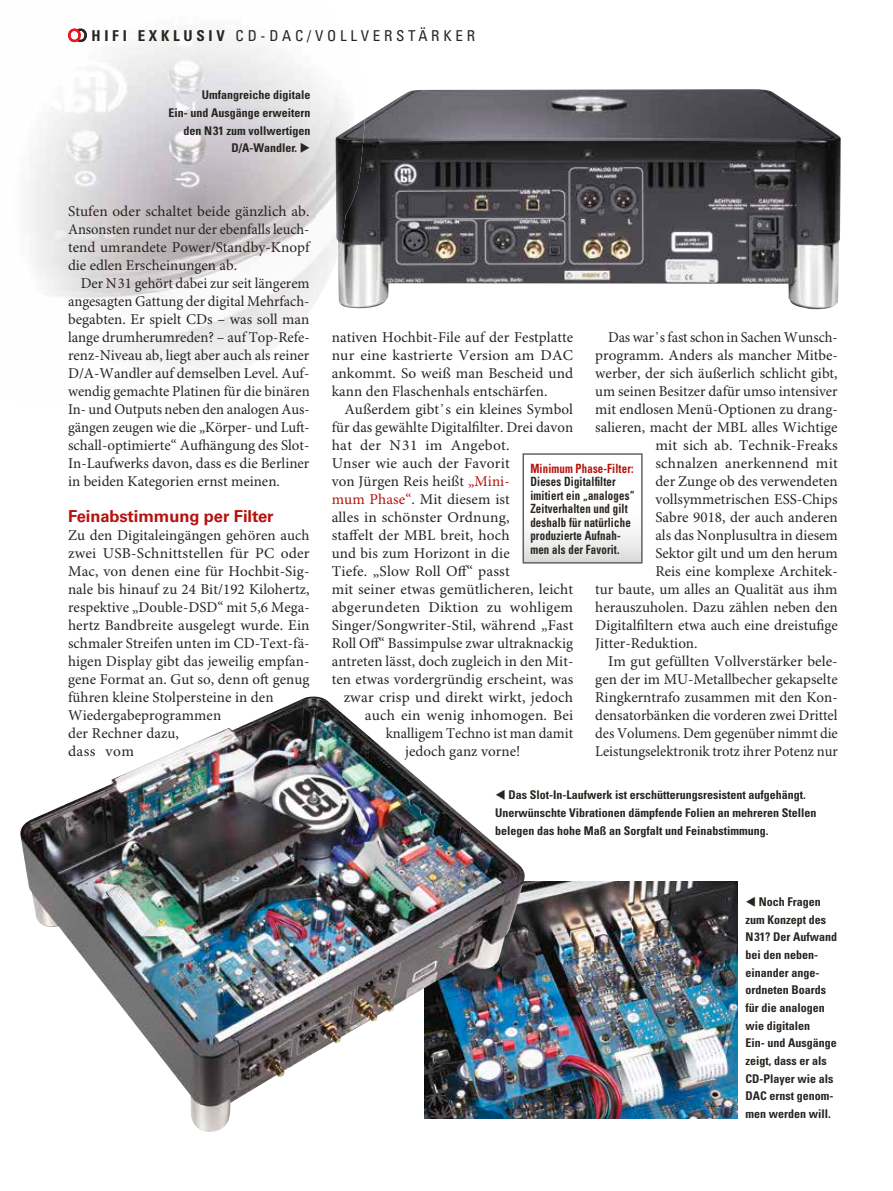
<style>
.page{position:relative;width:893px;height:1191px;background:#fff}
.page>*{position:absolute;margin:0;border:0;box-sizing:border-box;transform-origin:0 0}
.t1{font:700 16.5px "Univers LT Std";letter-spacing:-.005em;color:#b6120e}
.t2{font:15px/18px "Minion Pro";letter-spacing:.005em;color:#292420;text-align:justify}
.t3{font:condensed 15px "Univers LT Std";letter-spacing:.25em;color:#292420}
.t4{font:700 condensed 12.75px/13.5px "Univers LT Std";letter-spacing:.015em;color:#292420;scale:.85 1}
.t5{font:700 condensed 12.75px "Univers LT Std";letter-spacing:.015em;color:#b6120e;scale:.85 1}
.t6{font:700 condensed 12px/17.7px "Univers LT Std";color:#292420}
.s1{font-weight:700}
.s2{color:#b6120e}
</style>
<div class="page">
<img style="left:339px;top:89px;width:502px;height:220px">
<svg style="left:522px;top:453px;width:121px;height:110px"></svg>
<img style="left:30px;top:34px;width:286px;height:222px">
<img style="left:316px;top:89px;width:50px;height:213px">
<img style="left:35px;top:256px;width:228px;height:112px">
<svg style="left:68px;top:28px;width:19px;height:14px"></svg>
<img style="left:336px;top:136px;width:10px;height:118px">
<img style="left:527px;top:882px;width:210px;height:236px">
<img style="left:20px;top:696px;width:507px;height:436px">
<p class="t3" style="left:91px;top:26px;width:385px"><span class="s1">HIFI EXKLUSIV</span> CD-DAC/VOLLVERSTÄRKER</p>
<p class="t6" style="left:168px;top:86px;width:143px;text-align:right">Umfangreiche digitale<br>Ein- und Ausgänge erweitern den N31 zum vollwertigen<br>D/A-Wandler. ◆</p>
<p class="t2" style="left:68px;top:203px;width:243px">Stufen oder schaltet beide gänzlich ab.<br>Ansonsten rundet nur der ebenfalls leuch&shy;tend umrandete Power/Standby-Knopf die edlen Erscheinungen ab.</p>
<p class="t2" style="left:68px;top:275px;width:243px;text-indent:13px">Der N31 gehört dabei zur seit längerem angesagten Gattung der digital Mehrfach&shy;begabten. Er spielt CDs – was soll man lange drumherumreden? – auf Top-Refe&shy;renz-Niveau ab, liegt aber auch als reiner D/A-Wandler auf demselben Level. Auf&shy;wendig gemachte Platinen für die binären In- und Outputs neben den analogen Aus&shy;gängen zeugen wie die „Körper- und Luft&shy;schall-optimierte“ Aufhängung des Slot-In-Laufwerks davon, dass es die Berliner in beiden Kategorien ernst meinen.</p>
<p class="t1" style="left:68px;top:507px;width:207px">Feinabstimmung per Filter</p>
<p class="t2" style="left:68px;top:527px;width:243px;text-align:left">Zu den Digitaleingängen gehören auch zwei USB-Schnittstellen für PC oder Mac, von denen eine für Hochbit-Sig&shy;nale bis hinauf zu 24 Bit/192 Kilohertz, respektive „Double-DSD“ mit 5,6 Mega&shy;hertz Bandbreite ausgelegt wurde. Ein schmaler Streifen unten im CD-Text-fä&shy;higen Display gibt das jeweilig empfan&shy;gene Format an. Gut so, denn oft genug führen kleine Stolpersteine in den Wiedergabeprogrammen<br>der Rechner dazu,<br>dass vom</p>
<p class="t2" style="left:608px;top:329px;width:231px">Das war᾽s fast schon in Sachen Wunsch-</p>
<p class="t2" style="left:595px;top:347px;width:244px">programm. Anders als mancher Mitbe-</p>
<p class="t2" style="left:595px;top:365px;width:244px">werber, der sich äußerlich schlicht gibt,</p>
<p class="t2" style="left:595px;top:383px;width:244px">um seinen Besitzer dafür umso intensiver</p>
<p class="t2" style="left:595px;top:401px;width:244px">mit endlosen Menü-Optionen zu drang-</p>
<p class="t2" style="left:595px;top:419px;width:244px">salieren, macht der MBL alles Wichtige</p>
<p class="t2" style="left:655px;top:437px;width:184px">mit sich ab. Technik-Freaks</p>
<p class="t2" style="left:655px;top:455px;width:184px">schnalzen anerkennend mit</p>
<p class="t2" style="left:655px;top:473px;width:184px">der Zunge ob des verwendeten</p>
<p class="t2" style="left:655px;top:491px;width:184px">vollsymmetrischen ESS-Chips</p>
<p class="t2" style="left:655px;top:509px;width:184px">Sabre 9018, der auch anderen</p>
<p class="t2" style="left:655px;top:527px;width:184px">als das Nonplusultra in diesem</p>
<p class="t2" style="left:655px;top:545px;width:184px">Sektor gilt und um den herum</p>
<p class="t2" style="left:655px;top:563px;width:184px">Reis eine komplexe Architek-</p>
<p class="t2" style="left:595px;top:581px;width:244px">tur baute, um alles an Qualität aus ihm</p>
<p class="t2" style="left:595px;top:599px;width:244px">herauszuholen. Dazu zählen neben den</p>
<p class="t2" style="left:595px;top:617px;width:244px">Digitalfiltern etwa auch eine drei stufige</p>
<p class="t2" style="left:595px;top:635px;width:104px">Jitter-Reduktion.</p>
<p class="t2" style="left:608px;top:653px;width:231px">Im gut gefüllten Vollverstärker bele-</p>
<p class="t2" style="left:595px;top:671px;width:244px">gen der im MU-Metallbecher gekapselte</p>
<p class="t2" style="left:595px;top:689px;width:244px">Ringkerntrafo zusammen mit den Kon-</p>
<p class="t2" style="left:595px;top:707px;width:244px">densatorbänken die vorderen zwei Drittel</p>
<p class="t2" style="left:595px;top:725px;width:244px">des Volumens. Dem gegenüber nimmt die</p>
<p class="t2" style="left:595px;top:743px;width:244px">Leistungselektronik trotz ihrer Potenz nur</p>
<p class="t2" style="left:332px;top:329px;width:243px">nativen Hochbit-File auf der Festplatte nur eine kastrierte Version am DAC ankommt. So weiß man Bescheid und kann den Flaschenhals entschärfen.</p>
<p class="t2" style="left:344px;top:401px;width:230px">Außerdem gibt᾽s ein kleines Symbol</p>
<p class="t2" style="left:332px;top:419px;width:243px">für das gewählte Digitalfilter. Drei davon</p>
<p class="t2" style="left:332px;top:437px;width:180px">hat der N31 im Angebot.</p>
<p class="t2" style="left:332px;top:455px;width:180px">Unser wie auch der Favorit</p>
<p class="t2" style="left:332px;top:473px;width:180px">von Jürgen Reis heißt <span class="s2">„Mini-</span></p>
<p class="t2" style="left:332px;top:491px;width:180px"><span class="s2">mum Phase“</span>. Mit diesem ist</p>
<p class="t2" style="left:332px;top:509px;width:179px">alles in schönster Ordnung,</p>
<p class="t2" style="left:332px;top:527px;width:180px">staffelt der MBL breit, hoch</p>
<p class="t2" style="left:332px;top:545px;width:180px">und bis zum Horizont in die</p>
<p class="t2" style="left:332px;top:563px;width:180px">Tiefe. „Slow Roll Off“ passt</p>
<p class="t2" style="left:332px;top:581px;width:243px">mit seiner etwas gemütlicheren, leicht</p>
<p class="t2" style="left:332px;top:599px;width:243px">abgerundeten Diktion zu wohligem</p>
<p class="t2" style="left:332px;top:617px;width:243px">Singer/Songwriter-Stil, während „Fast</p>
<p class="t2" style="left:332px;top:635px;width:243px">Roll Off“ Bassimpulse zwar ultraknackig</p>
<p class="t2" style="left:332px;top:653px;width:243px">antreten lässt, doch zugleich in den Mit-</p>
<p class="t2" style="left:332px;top:671px;width:243px">ten etwas vordergründig erscheint, was</p>
<p class="t2" style="left:344px;top:689px;width:231px">zwar crisp und direkt wirkt, jedoch</p>
<p class="t2" style="left:365px;top:707px;width:210px">auch ein wenig inhomogen. Bei</p>
<p class="t2" style="left:386px;top:725px;width:189px">knalligem Techno ist man damit</p>
<p class="t2" style="left:405px;top:743px;width:117px">jedoch ganz vorne!</p>
<p class="t5" style="left:530px;top:460px;width:123px">Minimum Phase-Filter:</p>
<p class="t4" style="left:530px;top:475px;width:124px">Dieses Digitalfilter imitiert ein „analoges“<br>Zeitverhalten und gilt deshalb für natürliche produzierte Aufnah&shy;men als der Favorit.</p>
<p class="t6" style="left:495px;top:786px;width:323px">▼ Das Slot-In-Laufwerk ist erschütterungsresistent aufgehängt.<br>Unerwünschte Vibrationen dämpfende Folien an mehreren Stellen belegen das hohe Maß an Sorgfalt und Feinabstimmung.</p>
<p class="t6" style="left:746px;top:893px;width:93px">▼ Noch Fragen zum Konzept des<br>N31? Der Aufwand bei den neben&shy;einander ange&shy;ordneten Boards für die analogen wie digitalen<br>Ein- und Ausgänge zeigt, dass er als<br>CD-Player wie als<br>DAC ernst genom&shy;men werden will.</p>
</div>
